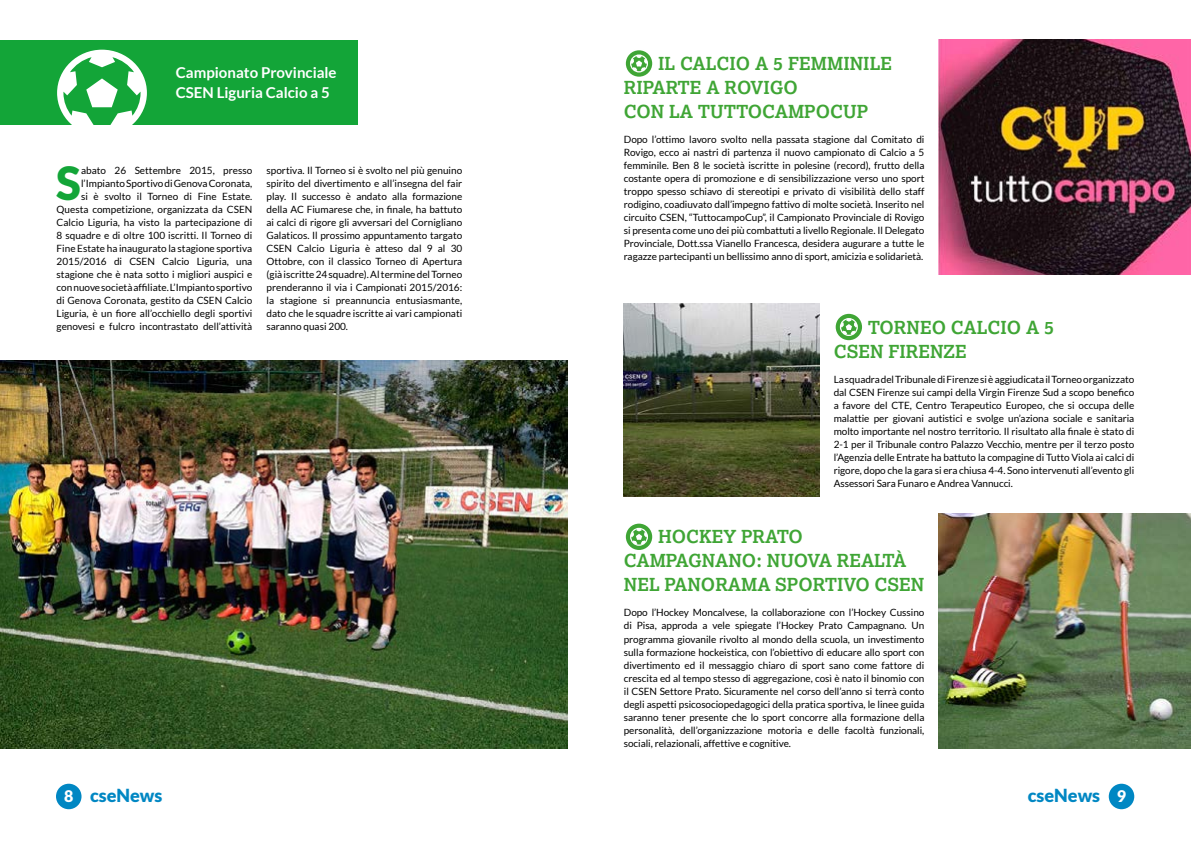
<style>
.page{position:relative;width:1191px;height:842px;background:#fff}
.page>*{position:absolute;margin:0;border:0;box-sizing:border-box;transform-origin:0 0}
.t1{font:900 45.7px "Lato";color:#13a538}
.t2{font:700 18px/24px "Lexia Da Ma";color:#3fa535}
.t3{font:900 18px "Lato";color:#0087c3}
.t4{font:700 15px/20px "Lato";color:#fff}
.t5{font:10px/13px "Lato";color:#000;text-align:justify}
.s1{font-size:16px;color:#fff}
</style>
<div class="page">
<div style="left:0;top:40px;width:357px;height:84px;background:#13a538"></div>
<svg style="left:57px;top:50px;width:90px;height:75px"></svg>
<img style="left:0;top:361px;width:567px;height:387px">
<svg style="left:834px;top:313px;width:29px;height:28px"></svg>
<div style="left:833px;top:312px;width:31px;height:30px;border:2px solid #fff;border-radius:50%"></div>
<svg style="left:840px;top:318px;width:18px;height:18px"></svg>
<img style="left:624px;top:303px;width:195px;height:194px">
<svg style="left:625px;top:49px;width:28px;height:29px"></svg>
<div style="left:624px;top:48px;width:30px;height:31px;border:2px solid #fff;border-radius:50%"></div>
<svg style="left:630px;top:54px;width:18px;height:18px"></svg>
<img style="left:938px;top:40px;width:253px;height:235px">
<svg style="left:625px;top:523px;width:28px;height:28px"></svg>
<div style="left:624px;top:522px;width:30px;height:30px;border:2px solid #fff;border-radius:50%"></div>
<svg style="left:630px;top:528px;width:18px;height:18px"></svg>
<img style="left:938px;top:513px;width:253px;height:235px">
<div style="left:56px;top:784px;width:25px;height:25px;background:#0087c3;border-radius:50%"></div>
<div style="left:1108px;top:784px;width:26px;height:25px;background:#0087c3;border-radius:50%"></div>
<h3 class="t4" style="left:176px;top:63px;width:162px">Campionato Provinciale<br>CSEN Liguria Calcio a 5</h3>
<h1 class="t1" style="left:56px;top:156px;width:26px">S</h1>
<p class="t5" style="left:57px;top:163px;width:197px;text-align:right">abato 26 Settembre 2015, presso l’Impianto Sportivo di Genova Coronata,<br>si è svolto il Torneo di Fine Estate.<br>Questa competizione, organizzata da CSEN Calcio Liguria, ha visto la partecipazione di 8 squadre e di oltre 100 iscritti. Il Torneo di Fine Estate ha inaugurato la stagione sportiva 2015/2016 di CSEN Calcio Liguria, una stagione che è nata sotto i migliori auspici e con nuove società affiliate. L’Impianto sportivo di Genova Coronata, gestito da CSEN Calcio Liguria, è un fiore all’occhiello degli sportivi genovesi e fulcro incontrastato dell’attività</p>
<p class="t5" style="left:266px;top:163px;width:197px">sportiva. Il Torneo si è svolto nel più genuino spirito del divertimento e all’insegna del fair play. Il successo è andato alla formazione della AC Fiumarese che, in finale, ha battuto ai calci di rigore gli avversari del Cornigliano Galaticos. Il prossimo appuntamento targato CSEN Calcio Liguria è atteso dal 9 al 30<br>Ottobre, con il classico Torneo di Apertura (già iscritte 24 squadre). Al termine del Torneo prenderanno il via i Campionati 2015/2016: la stagione si preannuncia entusiasmante, dato che le squadre iscritte ai vari campionati saranno quasi 200.</p>
<h2 class="t2" style="left:624px;top:52px;width:270px;text-indent:34px">IL CALCIO A 5 FEMMINILE<br>RIPARTE A ROVIGO<br>CON LA TUTTOCAMPOCUP</h2>
<p class="t5" style="left:624px;top:133px;width:302px">Dopo l’ottimo lavoro svolto nella passata stagione dal Comitato di Rovigo, ecco ai nastri di partenza il nuovo campionato di Calcio a 5 femminile. Ben 8 le società iscritte in polesine (record), frutto della costante opera di promozione e di sensibilizzazione verso uno sport troppo spesso schiavo di stereotipi e privato di visibilità dello staff rodigino, coadiuvato dall’impegno fattivo di molte società. Inserito nel circuito CSEN, “TuttocampoCup”, il Campionato Provinciale di Rovigo si presenta come uno dei più combattuti a livello Regionale. Il Delegato Provinciale, Dott.ssa Vianello Francesca, desidera augurare a tutte le ragazze partecipanti un bellissimo anno di sport, amicizia e solidarietà.</p>
<h2 class="t2" style="left:833px;top:315px;width:222px;text-indent:34px">TORNEO CALCIO A 5<br>CSEN FIRENZE</h2>
<p class="t5" style="left:833px;top:372px;width:302px">La squadra del Tribunale di Firenze si è aggiudicata il Torneo organizzato dal CSEN Firenze sui campi della Virgin Firenze Sud a scopo benefico a favore del CTE, Centro Terapeutico Europeo, che si occupa delle malattie per giovani autistici e svolge un’aziona sociale e sanitaria molto importante nel nostro territorio. Il risultato alla finale è stato di 2-1 per il Tribunale contro Palazzo Vecchio, mentre per il terzo posto l’Agenzia delle Entrate ha battuto la compagine di Tutto Viola ai calci di rigore, dopo che la gara si era chiusa 4-4. Sono intervenuti all’evento gli Assessori Sara Funaro e Andrea Vannucci.</p>
<h2 class="t2" style="left:624px;top:525px;width:302px;text-indent:34px">HOCKEY PRATO<br>CAMPAGNANO: NUOVA REALTÀ<br>NEL PANORAMA SPORTIVO CSEN</h2>
<p class="t5" style="left:624px;top:606px;width:302px">Dopo l’Hockey Moncalvese, la collaborazione con l’Hockey Cussino di Pisa, approda a vele spiegate l’Hockey Prato Campagnano. Un programma giovanile rivolto al mondo della scuola, un investimento sulla formazione hockeistica, con l’obiettivo di educare allo sport con divertimento ed il messaggio chiaro di sport sano come fattore di crescita ed al tempo stesso di aggregazione, così è nato il binomio con il CSEN Settore Prato. Sicuramente nel corso dell’anno si terrà conto degli aspetti psicosociopedagogici della pratica sportiva, le linee guida saranno tener presente che lo sport concorre alla formazione della personalità, dell’organizzazione motoria e delle facoltà funzionali, sociali, relazionali, affettive e cognitive.</p>
<h2 class="t3" style="left:64px;top:785px;width:100px"><span class="s1">8</span> cseNews</h2>
<h2 class="t3" style="left:1027px;top:785px;width:100px">cseNews <span class="s1">9</span></h2>
</div>
